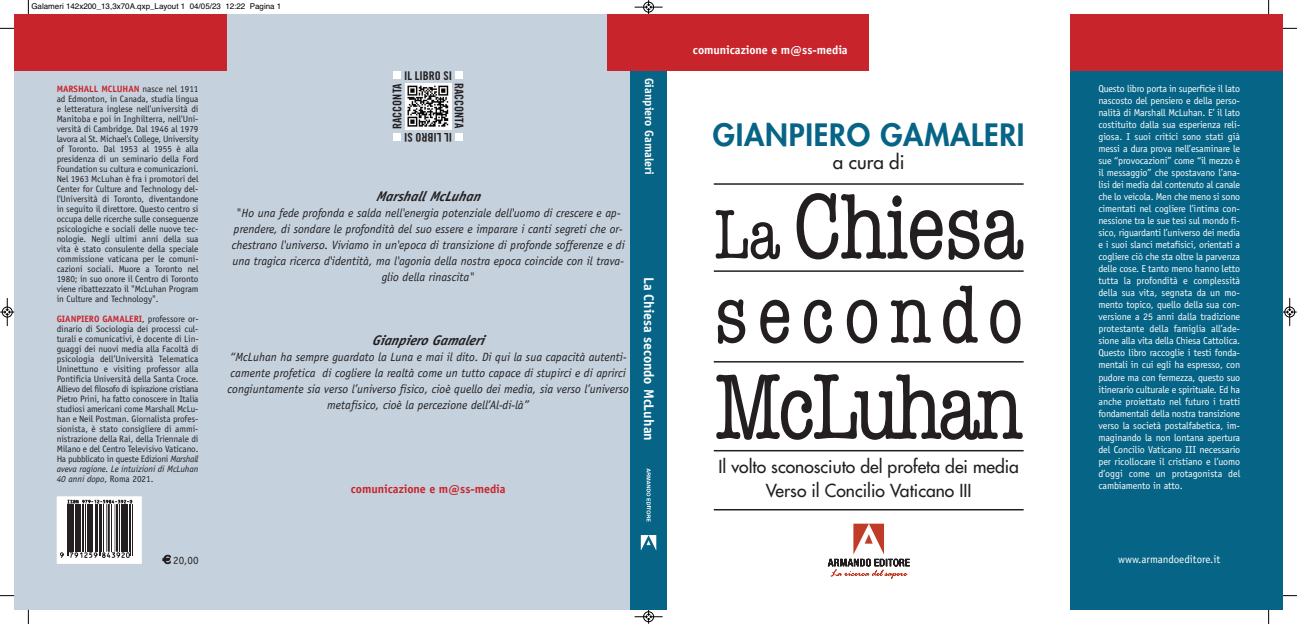
<style>
.page{position:relative;width:1297px;height:624px;background:#fff}
.page>*{position:absolute;margin:0;border:0;box-sizing:border-box;transform-origin:0 0}
.t1{font:condensed 96px "American Typewriter";letter-spacing:-.05em;color:#231f20}
.t2{font:condensed 85px "American Typewriter";letter-spacing:.1em;color:#231f20}
.t3{font:800 30px "Futura";letter-spacing:.025em;color:#066486}
.t4{font:18.8px "Futura";color:#231f20}
.t5{font:17.5px/23.3px "Futura";color:#231f20;text-align:center}
.t6{font:italic 700 14px "Officina Sans";color:#231f20}
.t7{font:700 14px "Officina Sans";color:#fff}
.t8{font:italic 12px/16px "Officina Sans";color:#231f20;text-align:center}
.t9{font:700 12px "Officina Sans";color:#fff}
.t10{font:12px "Trade Gothic Bold Cond Twenty";color:#231f20}
.t11{font:700 12px "Officina Sans";color:#c8242b}
.t12{font:11px "Officina Sans";color:#fff}
.t13{font:11px "Officina Sans";color:#231f20}
.t14{font:10px/12px "Officina Sans";letter-spacing:-.015em;color:#fff;text-align:justify}
.t15{font:9.2px/10px "Officina Sans";letter-spacing:-.01em;color:#231f20;text-align:justify}
.t16{font:8px "Helvetica";color:#000}
.s1{font-weight:700;color:#c8242b}
.s2{font-style:italic}
.s3{font-size:72px}
.s4{font-family:"Euro Sans";font-size:12.1px}
</style>
<div class="page">
<div style="left:629px;top:28px;width:653px;height:581px;background:#066486"></div>
<div style="left:667px;top:14px;width:403px;height:595px;background:#fff"></div>
<div style="left:14px;top:14px;width:616px;height:595px;background:#c5d2de"></div>
<div style="left:57px;top:496px;width:85px;height:68px;background:#fff"></div>
<svg style="left:67px;top:499px;width:66px;height:57px"></svg>
<hr style="left:67px;top:504px;width:1px;height:51px;background:#231f20">
<hr style="left:68px;top:504px;width:1px;height:51px;background:#231f20">
<hr style="left:70px;top:504px;width:2px;height:47px;background:#231f20">
<hr style="left:73px;top:504px;width:1px;height:47px;background:#231f20">
<hr style="left:75px;top:504px;width:1px;height:47px;background:#231f20">
<hr style="left:77px;top:504px;width:2px;height:47px;background:#231f20">
<hr style="left:79px;top:504px;width:2px;height:47px;background:#231f20">
<hr style="left:82px;top:504px;width:2px;height:47px;background:#231f20">
<hr style="left:85px;top:504px;width:1px;height:47px;background:#231f20">
<hr style="left:87px;top:504px;width:1px;height:47px;background:#231f20">
<hr style="left:89px;top:504px;width:2px;height:47px;background:#231f20">
<hr style="left:93px;top:504px;width:1px;height:47px;background:#231f20">
<hr style="left:95px;top:504px;width:1px;height:47px;background:#231f20">
<hr style="left:97px;top:504px;width:1px;height:47px;background:#231f20">
<hr style="left:99px;top:504px;width:1px;height:51px;background:#231f20">
<hr style="left:100px;top:504px;width:1px;height:51px;background:#231f20">
<hr style="left:101px;top:504px;width:1px;height:47px;background:#231f20">
<hr style="left:104px;top:504px;width:1px;height:47px;background:#231f20">
<hr style="left:106px;top:504px;width:1px;height:47px;background:#231f20">
<hr style="left:108px;top:504px;width:2px;height:47px;background:#231f20">
<hr style="left:111px;top:504px;width:1px;height:47px;background:#231f20">
<hr style="left:115px;top:504px;width:1px;height:47px;background:#231f20">
<hr style="left:116px;top:504px;width:2px;height:47px;background:#231f20">
<hr style="left:119px;top:504px;width:1px;height:47px;background:#231f20">
<hr style="left:121px;top:504px;width:1px;height:47px;background:#231f20">
<hr style="left:123px;top:504px;width:1px;height:47px;background:#231f20">
<hr style="left:126px;top:504px;width:2px;height:47px;background:#231f20">
<hr style="left:129px;top:504px;width:1px;height:47px;background:#231f20">
<hr style="left:130px;top:504px;width:1px;height:51px;background:#231f20">
<hr style="left:132px;top:504px;width:1px;height:51px;background:#231f20">
<svg style="left:60px;top:552px;width:70px;height:6px"></svg>
<svg style="left:68px;top:499px;width:64px;height:5px"></svg>
<div style="left:607px;top:14px;width:261px;height:57px;background:#c8242b"></div>
<div style="left:1070px;top:14px;width:212px;height:57px;background:#c8242b"></div>
<div style="left:14px;top:14px;width:213px;height:57px;background:#c8242b"></div>
<svg style="left:640px;top:535px;width:16px;height:15px"></svg>
<svg style="left:646px;top:468px;width:4px;height:53px"></svg>
<svg style="left:827px;top:523px;width:82px;height:56px"></svg>
<hr style="left:713px;top:183px;width:310px;height:2px;background:#231f20">
<hr style="left:713px;top:270px;width:310px;height:2px;background:#231f20">
<hr style="left:713px;top:361px;width:310px;height:1px;background:#231f20">
<hr style="left:713px;top:450px;width:310px;height:1px;background:#231f20">
<hr style="left:713px;top:509px;width:310px;height:1px;background:#231f20">
<div style="left:394px;top:72px;width:7px;height:7px;background:#fff"></div>
<div style="left:455px;top:72px;width:7px;height:7px;background:#fff"></div>
<div style="left:394px;top:134px;width:7px;height:7px;background:#fff"></div>
<div style="left:455px;top:134px;width:7px;height:7px;background:#fff"></div>
<img style="left:405px;top:83px;width:46px;height:46px">
<svg style="left:28px;top:0;width:1px;height:14px"></svg>
<svg style="left:0;top:28px;width:14px;height:1px"></svg>
<svg style="left:1268px;top:0;width:1px;height:14px"></svg>
<svg style="left:1282px;top:28px;width:14px;height:1px"></svg>
<svg style="left:28px;top:609px;width:1px;height:15px"></svg>
<svg style="left:0;top:595px;width:14px;height:1px"></svg>
<svg style="left:1268px;top:609px;width:1px;height:15px"></svg>
<svg style="left:1282px;top:595px;width:14px;height:1px"></svg>
<svg style="left:634px;top:0;width:28px;height:14px"></svg>
<svg style="left:634px;top:609px;width:28px;height:14px"></svg>
<svg style="left:0;top:298px;width:14px;height:28px"></svg>
<svg style="left:1282px;top:298px;width:14px;height:28px"></svg>
<p class="t16" style="left:31px;top:2px;width:251px">Galameri 142x200_13,3x70A.qxp_Layout 1 04/05/23 12:22 Pagina 1</p>
<p class="t15" style="left:57px;top:84px;width:143px"><span class="s1">MARSHALL MCLUHAN</span> nasce nel 1911 ad Edmonton, in Canada, studia lingua e letteratura inglese nell'università di Manitoba e poi in Inghilterra, nell'Uni&shy;versità di Cambridge. Dal 1946 al 1979 lavora al St. Michael's College, University of Toronto. Dal 1953 al 1955 è alla presidenza di un seminario della Ford Foundation su cultura e comunicazioni.<br>Nel 1963 McLuhan è fra i promotori del Center for Culture and Technology del&shy;l'Università di Toronto, diventandone in seguito il direttore. Questo centro si occupa delle ricerche sulle conseguenze psicologiche e sociali delle nuove tec&shy;nologie. Negli ultimi anni della sua vita è stato consulente della speciale commissione vaticana per le comuni&shy;cazioni sociali. Muore a Toronto nel 1980; in suo onore il Centro di Toronto viene ribattezzato il "McLuhan Program in Culture and Technology".</p>
<p class="t15" style="left:57px;top:314px;width:143px"><span class="s1">GIANPIERO GAMALERI</span>, professore or&shy;dinario di Sociologia dei processi cul&shy;turali e comunicativi, è docente di Lin&shy;guaggi dei nuovi media alla Facoltà di psicologia dell’Università Telematica Uninettuno e visiting professor alla Pontificia Università della Santa Croce.<br>Allievo del filosofo di ispirazione cristiana Pietro Prini, ha fatto conoscere in Italia studiosi americani come Marshall McLu&shy;han e Neil Postman. Giornalista profes&shy;sionista, è stato consigliere di ammi&shy;nistrazione della Rai, della Triennale di Milano e del Centro Televisivo Vaticano.<br>Ha pubblicato in queste Edizioni <span class="s2">Marshall aveva ragione. Le intuizioni di McLuhan 40 anni dopo</span>, Roma 2021.</p>
<h3 class="t10" style="left:404px;top:71px;width:49px">IL LIBRO SI</h3>
<h3 class="t10" style="left:393px;top:129px;width:47px;rotate:-90deg">RACCONTA</h3>
<h3 class="t10" style="left:463px;top:83px;width:47px;rotate:90deg">RACCONTA</h3>
<h3 class="t10" style="left:452px;top:142px;width:49px;rotate:-180deg">LI ORBI L IS</h3>
<h3 class="t6" style="left:376px;top:191px;width:108px">Marshall McLuhan</h3>
<p class="t8" style="left:232px;top:206px;width:394px">"Ho una fede profonda e salda nell'energia potenziale dell'uomo di crescere e ap&shy;prendere, di sondare le profondità del suo essere e imparare i canti segreti che or&shy;chestrano l'universo. Viviamo in un'epoca di transizione di profonde sofferenze e di una tragica ricerca d'identità, ma l'agonia della nostra epoca coincide con il trava&shy;glio della rinascita"</p>
<h3 class="t6" style="left:372px;top:335px;width:114px">Gianpiero Gamaleri</h3>
<p class="t8" style="left:227px;top:350px;width:403px">“McLuhan ha sempre guardato la Luna e mai il dito. Di qui la sua capacità autenti&shy;camente profetica di cogliere la realtà come un tutto capace di stupirci e di aprirci congiuntamente sia verso l’universo fisico, cioè quello dei media, sia verso l’universo metafisico, cioè la percezione dell’Al-di-là”</p>
<h3 class="t9" style="left:653px;top:78px;width:99px;rotate:90deg">Gianpiero Gamaleri</h3>
<h3 class="t7" style="left:654px;top:276px;width:166px;rotate:90deg">La Chiesa secondo McLuhan</h3>
<h3 class="t11" style="left:351px;top:484px;width:156px">comunicazione e m@ss-media</h3>
<h3 class="t9" style="left:693px;top:46px;width:156px">comunicazione e m@ss-media</h3>
<h3 class="t3" style="left:713px;top:120px;width:313px">GIANPIERO GAMALERI</h3>
<h3 class="t4" style="left:832px;top:153px;width:73px">a cura di</h3>
<h1 class="t1" style="left:713px;top:154px;width:311px"><span class="s3">La</span> Chiesa</h1>
<h2 class="t2" style="left:713px;top:250px;width:311px">secondo</h2>
<h1 class="t1" style="left:713px;top:334px;width:311px">McLuhan</h1>
<h3 class="t5" style="left:718px;top:456px;width:302px">Il volto sconosciuto del profeta dei media<br>Verso il Concilio Vaticano III</h3>
<p class="t14" style="left:1098px;top:84px;width:143px">Questo libro porta in superficie il lato nascosto del pensiero e della perso&shy;nalità di Marshall McLuhan. E’ il lato costituito dalla sua esperienza reli&shy;giosa. I suoi critici sono stati già messi a dura prova nell’esaminare le sue “provocazioni” come “il mezzo è il messaggio” che spostavano l’ana&shy;lisi dei media dal contenuto al canale che lo veicola. Men che meno si sono cimentati nel cogliere l’intima con&shy;nessione tra le sue tesi sul mondo fi&shy;sico, riguardanti l’universo dei media e i suoi slanci metafisici, orientati a cogliere ciò che sta oltre la parvenza delle cose. E tanto meno hanno letto tutta la profondità e complessità della sua vita, segnata da un mo&shy;mento topico, quello della sua con&shy;versione a 25 anni dalla tradizione protestante della famiglia all’ade&shy;sione alla vita della Chiesa Cattolica.<br>Questo libro raccoglie i testi fonda&shy;mentali in cui egli ha espresso, con pudore ma con fermezza, questo suo itinerario culturale e spirituale. Ed ha anche proiettato nel futuro i tratti fondamentali della nostra transizione verso la società postalfabetica, im&shy;maginando la non lontana apertura del Concilio Vaticano III necessario per ricollocare il cristiano e l’uomo d’oggi come un protagonista del cambiamento in atto.</p>
<p class="t13" style="left:163px;top:555px;width:37px"><span class="s4">€</span> 20,00</p>
<p class="t12" style="left:1118px;top:555px;width:104px">www.armandoeditore.it</p>
</div>
